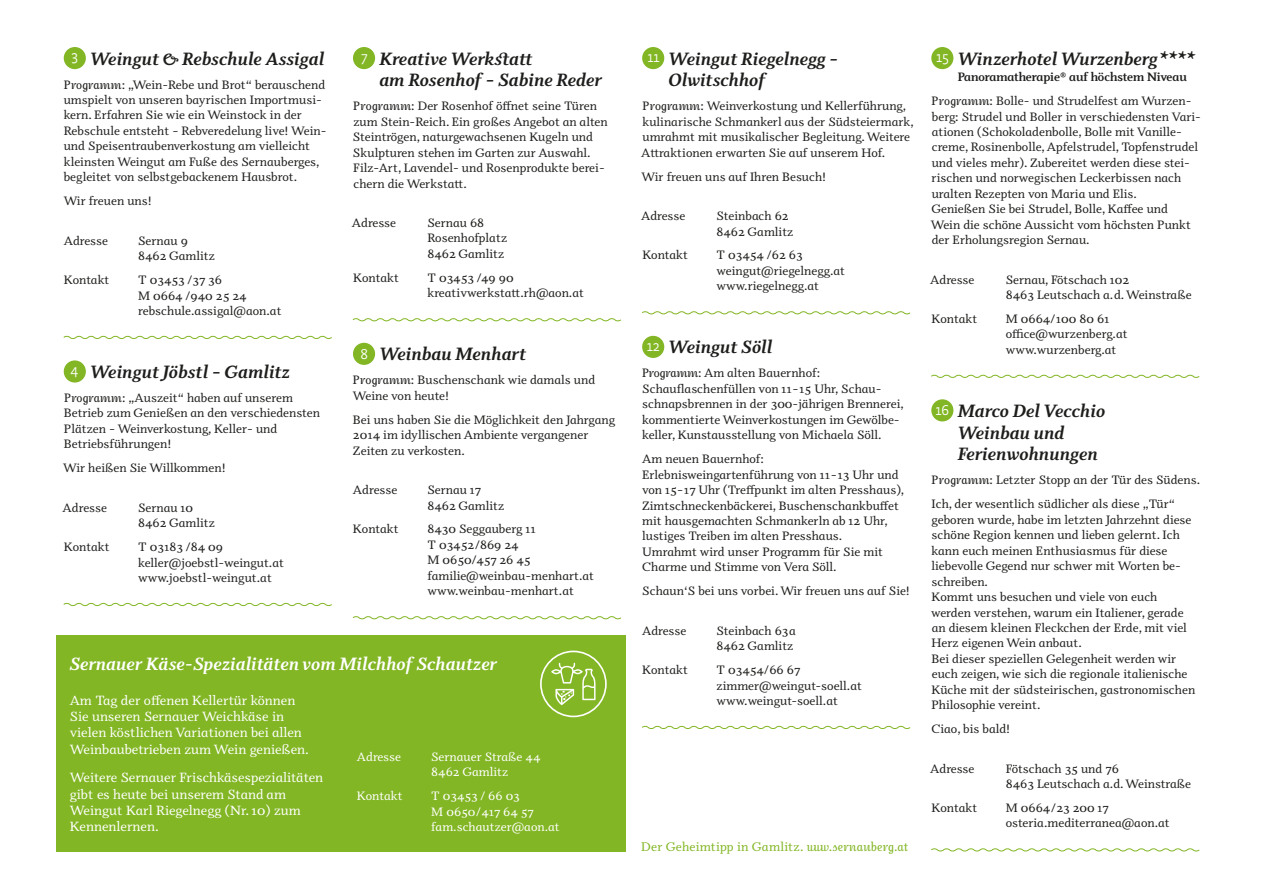
<style>
.page{position:relative;width:1263px;height:893px;background:#fff}
.page>*{position:absolute;margin:0;border:0;box-sizing:border-box;transform-origin:0 0}
.t1{font:italic 700 18px/21.8px "Odile";color:#1d1d1b}
.t2{font:italic 700 18px "Odile";color:#fff}
.t3{font:13.5px/16.2px "Odile";color:#fff}
.t4{font:12.6px "Odile";letter-spacing:.015em;color:#82b624}
.t5{font:12.3px/15.5px "Odile";color:#1d1d1b}
.t6{font:12.3px/15.5px "Odile";color:#fff}
.t7{font:700 12.3px/24px "Odile";letter-spacing:-.01em;color:#1d1d1b;text-align:right}
.s1{font-family:"Odile Upright";font-style:italic}
.s2{font-family:"Strada";font-weight:300;font-style:normal;font-size:15px;color:#fff}
.s3{font-family:"Bembo Std";font-weight:600}
.s4{font-family:"Odile Upright";font-weight:400;font-style:italic}
.s5{font-weight:400}
</style>
<div class="page">
<div style="left:64px;top:47px;width:22px;height:22px;background:#82b624;border-radius:50%"></div>
<svg style="left:63px;top:335px;width:269px;height:4px"></svg>
<div style="left:64px;top:360px;width:22px;height:23px;background:#82b624;border-radius:50%"></div>
<svg style="left:63px;top:602px;width:269px;height:5px"></svg>
<div style="left:931px;top:47px;width:22px;height:22px;background:#82b624;border-radius:50%"></div>
<svg style="left:931px;top:374px;width:269px;height:4px"></svg>
<div style="left:931px;top:399px;width:22px;height:22px;background:#82b624;border-radius:50%"></div>
<svg style="left:931px;top:848px;width:269px;height:4px"></svg>
<div style="left:353px;top:47px;width:22px;height:22px;background:#82b624;border-radius:50%"></div>
<svg style="left:352px;top:318px;width:269px;height:4px"></svg>
<div style="left:642px;top:47px;width:22px;height:22px;background:#82b624;border-radius:50%"></div>
<svg style="left:642px;top:311px;width:269px;height:4px"></svg>
<div style="left:642px;top:336px;width:22px;height:22px;background:#82b624;border-radius:50%"></div>
<svg style="left:642px;top:725px;width:269px;height:4px"></svg>
<div style="left:353px;top:343px;width:22px;height:22px;background:#82b624;border-radius:50%"></div>
<svg style="left:352px;top:616px;width:269px;height:4px"></svg>
<div style="left:56px;top:635px;width:569px;height:216px;background:#82b624"></div>
<svg style="left:551px;top:663px;width:44px;height:42px"></svg>
<div style="left:540px;top:651px;width:67px;height:66px;border:2px solid #fff;border-radius:50%"></div>
<h1 class="t1" style="left:72px;top:47px;width:254px"><sup>3</sup> Weingut &amp; Rebschule Assigal</h1>
<p class="t5" style="left:64px;top:76px;width:264px"><span class="s1">Programm:</span> „Wein-Rebe und Brot“ berauschend umspielt von unseren bayrischen Importmusi&shy;kern. Erfahren Sie wie ein Weinstock in der Rebschule entsteht – Rebveredelung live! Wein&shy;und Speisentraubenverkostung am vielleicht kleinsten Weingut am Fuße des Sernauberges, begleitet von selbstgebackenem Hausbrot.</p>
<p class="t5" style="left:64px;top:193px;width:90px">Wir freuen uns!</p>
<p class="t5" style="left:64px;top:232px;width:46px">Adresse</p>
<p class="t5" style="left:138px;top:232px;width:78px">Sernau 9<br>8462 Gamlitz</p>
<p class="t5" style="left:64px;top:272px;width:47px">Kontakt</p>
<p class="t5" style="left:138px;top:272px;width:145px">T 03453 / 37 36<br>M 0664 / 940 25 24 rebschule.assigal@aon.at</p>
<h1 class="t1" style="left:71px;top:360px;width:221px"><sup>4</sup> Weingut Jöbstl – Gamlitz</h1>
<p class="t5" style="left:64px;top:390px;width:258px"><span class="s1">Programm:</span> „Auszeit“ haben auf unserem Betrieb zum Genießen an den verschiedensten Plätzen – Weinverkostung, Keller- und Betriebsführungen!</p>
<p class="t5" style="left:63px;top:460px;width:164px">Wir heißen Sie Willkommen!</p>
<p class="t5" style="left:63px;top:499px;width:46px">Adresse</p>
<p class="t5" style="left:138px;top:499px;width:78px">Sernau 10<br>8462 Gamlitz</p>
<p class="t5" style="left:64px;top:539px;width:47px">Kontakt</p>
<p class="t5" style="left:138px;top:539px;width:147px">T 03183 / 84 09 keller@joebstl-weingut.at www.joebstl-weingut.at</p>
<h1 class="t1" style="left:379px;top:47px;width:224px;text-indent:-18px"><sup>7</sup> Kreative Werkstatt<br>am Rosenhof – Sabine Reder</h1>
<p class="t5" style="left:353px;top:98px;width:256px"><span class="s1">Programm:</span> Der Rosenhof öffnet seine Türen zum Stein-Reich. Ein großes Angebot an alten Steintrögen, naturgewachsenen Kugeln und Skulpturen stehen im Garten zur Auswahl.<br>Filz-Art, Lavendel- und Rosenprodukte berei&shy;chern die Werkstatt.</p>
<p class="t5" style="left:352px;top:215px;width:46px">Adresse</p>
<p class="t5" style="left:427px;top:215px;width:81px">Sernau 68<br>Rosenhofplatz<br>8462 Gamlitz</p>
<p class="t5" style="left:353px;top:269px;width:47px">Kontakt</p>
<p class="t5" style="left:427px;top:269px;width:158px">T 03453 /49 90 kreativwerkstatt.rh@aon.at</p>
<h1 class="t1" style="left:360px;top:342px;width:168px"><span class="s2">8</span> Weinbau Menhart</h1>
<p class="t5" style="left:353px;top:372px;width:244px"><span class="s1">Programm:</span> Buschenschank wie damals und<br>Weine von heute!</p>
<p class="t5" style="left:353px;top:411px;width:264px">Bei uns haben Sie die Möglichkeit den Jahrgang<br>2014 im idyllischen Ambiente vergangener<br>Zeiten zu verkosten.</p>
<p class="t5" style="left:353px;top:482px;width:46px">Adresse</p>
<p class="t5" style="left:427px;top:482px;width:78px">Sernau 17<br>8462 Gamlitz</p>
<p class="t5" style="left:353px;top:521px;width:47px">Kontakt</p>
<p class="t5" style="left:427px;top:521px;width:168px">8430 Seggauberg 11<br>T 03452 / 869 24<br>M 0650 /457 26 45 familie@weinbau-menhart.at www.weinbau-menhart.at</p>
<h1 class="t2" style="left:69px;top:652px;width:429px">Sernauer Käse-Spezialitäten vom Milchhof Schautzer</h1>
<p class="t3" style="left:70px;top:692px;width:241px">Am Tag der offenen Kellertür können Sie unseren Sernauer Weichkäse in vielen köstlichen Variationen bei allen Weinbaubetrieben zum Wein genießen.</p>
<p class="t3" style="left:70px;top:769px;width:255px">Weitere Sernauer Frischkäsespezialitäten gibt es heute bei unserem Stand am<br>Weingut Karl Riegelnegg (Nr. 10) zum<br>Kennenlernen.</p>
<p class="t6" style="left:357px;top:748px;width:46px">Adresse</p>
<p class="t6" style="left:431px;top:748px;width:111px">Sernauer Straße 44<br>8462 Gamlitz</p>
<p class="t6" style="left:357px;top:788px;width:47px">Kontakt</p>
<p class="t6" style="left:431px;top:788px;width:130px">T 03453 / 66 03<br>M 0650 / 417 64 57 fam.schautzer@aon.at</p>
<h1 class="t1" style="left:668px;top:47px;width:171px;text-indent:-21px"><sup>11</sup> Weingut Riegelnegg –<br>Olwitschhof</h1>
<p class="t5" style="left:641px;top:98px;width:274px"><span class="s1">Programm:</span> Weinverkostung und Kellerführung, kulinarische Schmankerl aus der Südsteiermark, umrahmt mit musikalischer Begleitung. Weitere Attraktionen erwarten Sie auf unserem Hof.</p>
<p class="t5" style="left:642px;top:168px;width:186px">Wir freuen uns auf Ihren Besuch!</p>
<p class="t5" style="left:641px;top:208px;width:46px">Adresse</p>
<p class="t5" style="left:716px;top:208px;width:78px">Steinbach 62<br>8462 Gamlitz</p>
<p class="t5" style="left:642px;top:247px;width:47px">Kontakt</p>
<p class="t5" style="left:716px;top:247px;width:130px">T 03454 / 62 63 weingut@riegelnegg.at www.riegelnegg.at</p>
<h1 class="t1" style="left:647px;top:336px;width:127px"><sup>12</sup> Weingut Söll</h1>
<p class="t5" style="left:642px;top:365px;width:263px"><span class="s1">Programm:</span> Am alten Bauernhof:<br>Schauflaschenfüllen von 11 – 15 Uhr, Schau&shy;schnapsbrennen in der 300-jährigen Brennerei, kommentierte Weinverkostungen im Gewölbe&shy;keller, Kunstausstellung von Michaela Söll.</p>
<p class="t5" style="left:642px;top:451px;width:264px">Am neuen Bauernhof:<br>Erlebnisweingartenführung von 11 – 13 Uhr und von 15 – 17 Uhr (Treffpunkt im alten Presshaus), Zimtschneckenbäckerei, Buschenschankbuffet mit hausgemachten Schmankerln ab 12 Uhr, lustiges Treiben im alten Presshaus.<br>Umrahmt wird unser Programm für Sie mit Charme und Stimme von Vera Söll.</p>
<p class="t5" style="left:642px;top:583px;width:269px">Schaun‘ S bei uns vorbei. Wir freuen uns auf Sie!</p>
<p class="t5" style="left:642px;top:622px;width:46px">Adresse</p>
<p class="t5" style="left:716px;top:622px;width:81px">Steinbach 63 a<br>8462 Gamlitz</p>
<p class="t5" style="left:642px;top:662px;width:47px">Kontakt</p>
<p class="t5" style="left:716px;top:662px;width:147px">T 03454 / 66 67 zimmer@weingut-soell.at www.weingut-soell.at</p>
<p class="t4" style="left:641px;top:839px;width:269px">Der Geheimtipp in Gamlitz. <span class="s1">www.sernauberg.at</span></p>
<h1 class="t1" style="left:936px;top:47px;width:260px"><sup>15</sup> Winzerhotel Wurzenberg <span class="s3">****</span></h1>
<p class="t7" style="left:932px;top:64px;width:259px">Panoramatherapie® auf höchstem Niveau<br><span class="s4">Programm:</span> <span class="s5">Bolle- und Strudelfest am Wurzen-</span></p>
<p class="t5" style="left:931px;top:108px;width:270px">berg: Strudel und Boller in verschiedensten Vari‑ ationen (Schokoladenbolle, Bolle mit Vanille&shy;creme, Rosinenbolle, Apfelstrudel, Topfenstrudel und vieles mehr). Zubereitet werden diese stei&shy;rischen und norwegischen Leckerbissen nach uralten Rezepten von Maria und Elis.<br>Genießen Sie bei Strudel, Bolle, Kaffee und Wein die schöne Aussicht vom höchsten Punkt der Erholungsregion Sernau.</p>
<p class="t5" style="left:930px;top:271px;width:46px">Adresse</p>
<p class="t5" style="left:1006px;top:271px;width:187px">Sernau, Fötschach 102<br>8463 Leutschach a. d. Weinstraße</p>
<p class="t5" style="left:931px;top:311px;width:47px">Kontakt</p>
<p class="t5" style="left:1006px;top:311px;width:123px">M 0664 / 100 80 61 office@wurzenberg.at www.wurzenberg.at</p>
<h1 class="t1" style="left:958px;top:399px;width:149px;text-indent:-22px"><span class="s2">16</span> Marco Del Vecchio<br>Weinbau und<br>Ferienwohnungen</h1>
<p class="t5" style="left:931px;top:468px;width:270px;line-height:24px"><span class="s1">Programm:</span> Letzter Stopp an der Tür des Südens.<br>Ich, der wesentlich südlicher als diese „Tür“</p>
<p class="t5" style="left:931px;top:511px;width:266px">geboren wurde, habe im letzten Jahrzehnt diese schöne Region kennen und lieben gelernt. Ich kann euch meinen Enthusiasmus für diese liebevolle Gegend nur schwer mit Worten be&shy;schreiben.<br>Kommt uns besuchen und viele von euch werden verstehen, warum ein Italiener, gerade an diesem kleinen Fleckchen der Erde, mit viel Herz eigenen Wein anbaut.<br>Bei dieser speziellen Gelegenheit werden wir euch zeigen, wie sich die regionale italienische Küche mit der südsteirischen, gastronomischen Philosophie vereint.</p>
<p class="t5" style="left:931px;top:721px;width:80px">Ciao, bis bald!</p>
<p class="t5" style="left:930px;top:760px;width:46px">Adresse</p>
<p class="t5" style="left:1006px;top:760px;width:187px">Fötschach 35 und 76<br>8463 Leutschach a.d. Weinstraße</p>
<p class="t5" style="left:931px;top:800px;width:47px">Kontakt</p>
<p class="t5" style="left:1006px;top:800px;width:166px">M 0664 / 23 200 17 osteria.mediterranea@aon.at</p>
</div>
